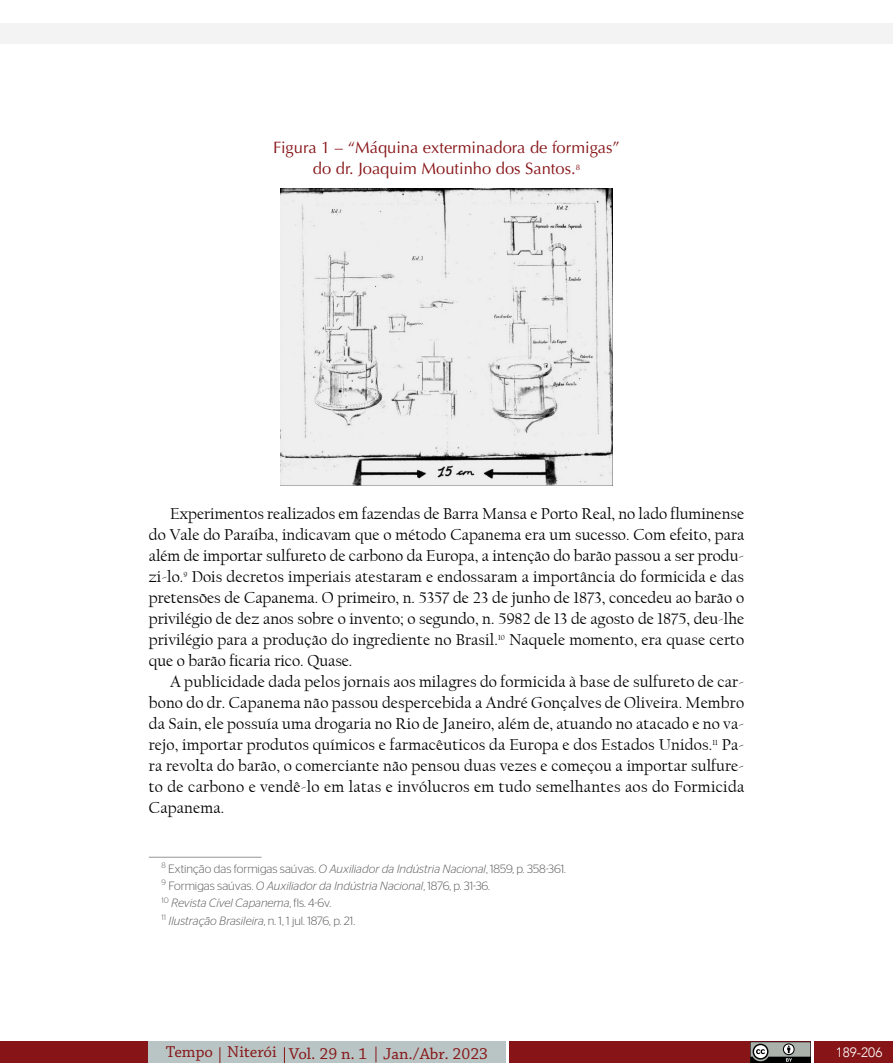
<style>
.page{position:relative;width:893px;height:1063px;background:#fff}
.page>*{position:absolute;margin:0;border:0;box-sizing:border-box;transform-origin:0 0}
.t1{font:16.5px/21px "Californian FB";letter-spacing:.01em;color:#000;text-align:justify}
.t2{font:16.5px/21px "Optima";color:#871518;text-align:center}
.t3{font:16.5px "Chaparral Pro Capt";color:#871518}
.t4{font:300 13.5px "Avenir";color:#fff}
.t5{font:300 12px/17.4px "Stag Sans Round";color:#58595b}
.s1{font-style:italic}
</style>
<div class="page">
<div style="left:0;top:23px;width:893px;height:20px;background:#f3f3f4"></div>
<div style="left:509px;top:1042px;width:301px;height:21px;background:#871518"></div>
<div style="left:0;top:1042px;width:149px;height:21px;background:#871518"></div>
<div style="left:149px;top:1042px;width:357px;height:21px;background:#b8c5c4"></div>
<div style="left:814px;top:1042px;width:79px;height:21px;background:#871518"></div>
<svg style="left:750px;top:1042px;width:61px;height:21px"></svg>
<svg style="left:220px;top:1047px;width:1px;height:16px"></svg>
<svg style="left:284px;top:1047px;width:1px;height:16px"></svg>
<svg style="left:376px;top:1047px;width:1px;height:15px"></svg>
<img style="left:281px;top:188px;width:331px;height:298px">
<hr style="left:149px;top:857px;width:112px;height:1px;background:#939598">
<p class="t2" style="left:273px;top:137px;width:348px">Figura 1 – “Máquina exterminadora de formigas” do dr. Joaquim Moutinho dos Santos.<sup>8</sup></p>
<p class="t1" style="left:149px;top:503px;width:597px;text-indent:21px">Experimentos realizados em fazendas de Barra Mansa e Porto Real, no lado fluminense do Vale do Paraíba, indicavam que o método Capanema era um sucesso. Com efeito, para além de importar sulfureto de carbono da Europa, a intenção do barão passou a ser produ&shy;zi-lo.<sup>9</sup> Dois decretos imperiais atestaram e endossaram a importância do formicida e das pretensões de Capanema. O primeiro, n. 5357 de 23 de junho de 1873, concedeu ao barão o privilégio de dez anos sobre o invento; o segundo, n. 5982 de 13 de agosto de 1875, deu-lhe privilégio para a produção do ingrediente no Brasil.<sup>10</sup> Naquele momento, era quase certo que o barão ficaria rico. Quase.</p>
<p class="t1" style="left:149px;top:671px;width:597px;text-indent:21px">A publicidade dada pelos jornais aos milagres do formicida à base de sulfureto de car&shy;bono do dr. Capanema não passou despercebida a André Gonçalves de Oliveira. Membro da Sain, ele possuía uma drogaria no Rio de Janeiro, além de, atuando no atacado e no va&shy;rejo, importar produtos químicos e farmacêuticos da Europa e dos Estados Unidos.<sup>11</sup> Pa&shy;ra revolta do barão, o comerciante não pensou duas vezes e começou a importar sulfure&shy;to de carbono e vendê-lo em latas e invólucros em tudo semelhantes aos do Formicida Capanema.</p>
<p class="t5" style="left:162px;top:859px;width:406px"><sup>8</sup> Extinção das formigas saúvas. <span class="s1">O Auxiliador da Indústria Nacional</span>, 1859, p. 358-361.<br><sup>9</sup> Formigas saúvas. <span class="s1">O Auxiliador da Indústria Nacional</span>, 1876, p. 31-36.<br><sup>10</sup> <span class="s1">Revista Cível Capanema</span>, fls. 4-6v.<br><sup>11</sup> <span class="s1">Ilustração Brasileira</span>, n. 1, 1 jul. 1876, p. 21.</p>
<p class="t3" style="left:166px;top:1044px;width:324px">Tempo Niterói Vol. 29 n. 1 Jan./Abr. 2023</p>
<p class="t4" style="left:836px;top:1044px;width:48px">189-206</p>
</div>
